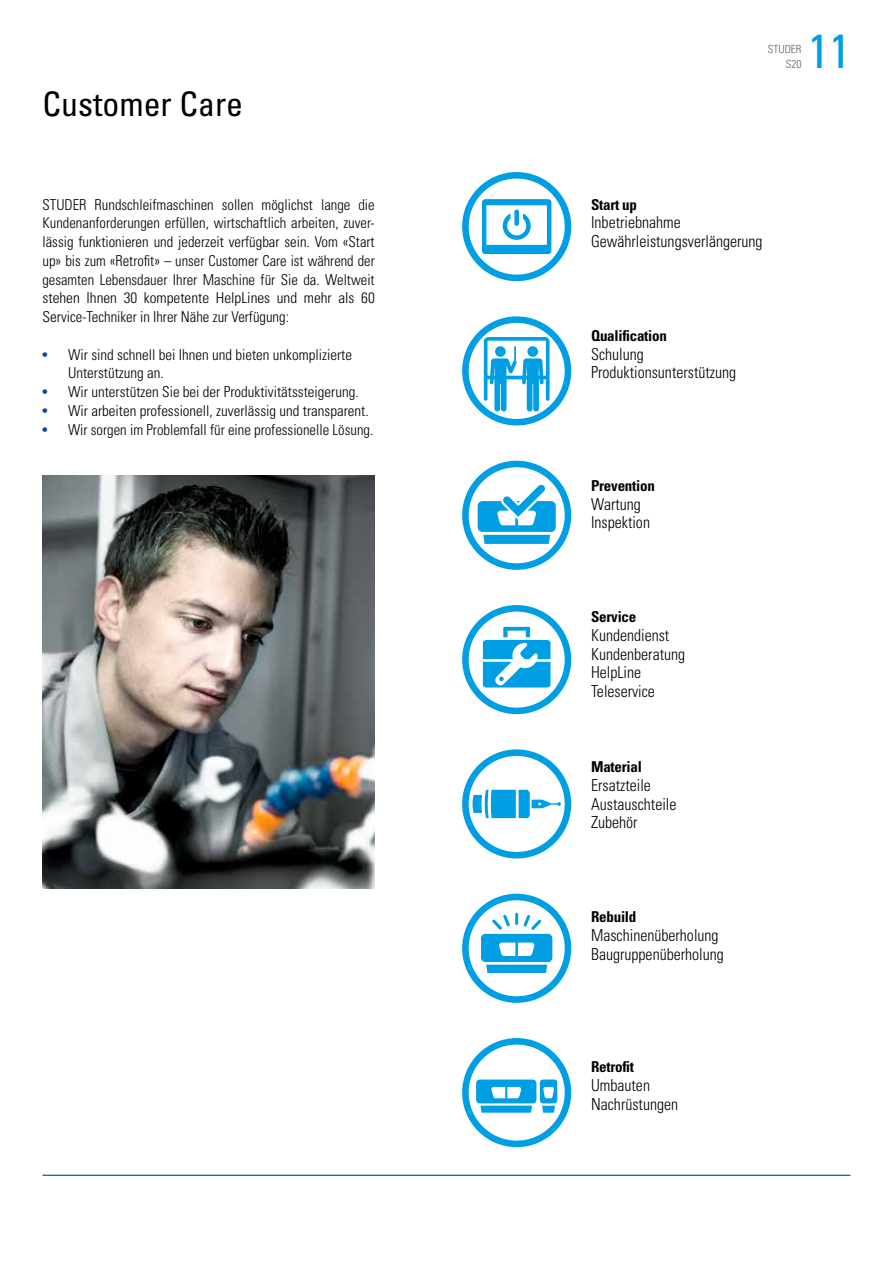
<style>
.page{position:relative;width:893px;height:1263px;background:#fff}
.page>*{position:absolute;margin:0;border:0;box-sizing:border-box;transform-origin:0 0}
.t1{font:condensed 48px "Univers LT";color:#009ee3}
.t2{font:condensed 33.75px "Univers LT";color:#000}
.t3{font:300 condensed 16.5px/18.8px "Univers LT";color:#000;scale:.96 1}
.t4{font:300 condensed 15px/18.8px "Univers LT";color:#000;text-align:justify}
.t5{font:700 condensed 15px "Univers LT";letter-spacing:-.015em;color:#000}
.t6{font:300 condensed 11.25px/15px "Univers LT";color:#626261;text-align:right}
.s1{font-weight:400;color:#004893}
</style>
<div class="page">
<hr style="left:43px;top:1175px;width:807px;height:1px;background:#004893">
<svg style="left:462px;top:172px;width:109px;height:109px"></svg>
<svg style="left:462px;top:749px;width:109px;height:109px"></svg>
<svg style="left:462px;top:316px;width:109px;height:109px"></svg>
<div style="left:527px;top:346px;width:11px;height:11px;background:#009ee3;border-radius:50%"></div>
<div style="left:495px;top:346px;width:11px;height:11px;background:#009ee3;border-radius:50%"></div>
<svg style="left:462px;top:1038px;width:109px;height:109px"></svg>
<svg style="left:462px;top:894px;width:109px;height:109px"></svg>
<svg style="left:462px;top:605px;width:109px;height:109px"></svg>
<svg style="left:462px;top:461px;width:109px;height:109px"></svg>
<img style="left:43px;top:476px;width:332px;height:412px">
<h2 class="t2" style="left:43px;top:82px;width:202px">Customer Care</h2>
<p class="t4" style="left:43px;top:195px;width:334px">STUDER Rundschleifmaschinen sollen möglichst lange die Kundenanforderungen erfüllen, wirtschaftlich arbeiten, zuver&shy;lässig funktionieren und jederzeit verfügbar sein. Vom «Start up» bis zum «Retrofit» – unser Customer Care ist während der gesamten Lebensdauer Ihrer Maschine für Sie da. Weltweit stehen Ihnen 30 kompetente HelpLines und mehr als 60<br>Service-Techniker in Ihrer Nähe zur Verfügung:</p>
<p class="t4" style="left:68px;top:345px;width:285px;text-indent:-26px"><span class="s1">•</span> Wir sind schnell bei Ihnen und bieten unkomplizierte<br>Unterstützung an.</p>
<p class="t4" style="left:43px;top:382px;width:318px"><span class="s1">•</span> Wir unterstützen Sie bei der Produktivitätssteigerung.</p>
<p class="t4" style="left:43px;top:401px;width:328px"><span class="s1">•</span> Wir arbeiten professionell, zuverlässig und transparent.</p>
<p class="t4" style="left:43px;top:420px;width:332px"><span class="s1">•</span> Wir sorgen im Problemfall für eine professionelle Lösung.</p>
<p class="t6" style="left:768px;top:42px;width:35px">STUDER<br>S20</p>
<h1 class="t1" style="left:808px;top:21px;width:44px">11</h1>
<p class="t5" style="left:591px;top:195px;width:47px">Start up</p>
<p class="t3" style="left:591px;top:213px;width:180px">Inbetriebnahme<br>Gewährleistungsverlängerung</p>
<p class="t5" style="left:591px;top:326px;width:77px">Qualification</p>
<p class="t3" style="left:591px;top:344px;width:153px">Schulung<br>Produktionsunterstützung</p>
<p class="t5" style="left:591px;top:476px;width:65px">Prevention</p>
<p class="t3" style="left:591px;top:494px;width:63px">Wartung<br>Inspektion</p>
<p class="t5" style="left:591px;top:607px;width:47px">Service</p>
<p class="t3" style="left:591px;top:626px;width:100px">Kundendienst<br>Kundenberatung<br>HelpLine<br>Teleservice</p>
<p class="t5" style="left:591px;top:757px;width:52px">Material</p>
<p class="t3" style="left:591px;top:776px;width:90px">Ersatzteile<br>Austauschteile<br>Zubehör</p>
<p class="t5" style="left:591px;top:907px;width:47px">Rebuild</p>
<p class="t3" style="left:591px;top:926px;width:140px">Maschinenüberholung<br>Baugruppenüberholung</p>
<p class="t5" style="left:591px;top:1057px;width:44px">Retrofit</p>
<p class="t3" style="left:591px;top:1076px;width:92px">Umbauten<br>Nachrüstungen</p>
</div>
